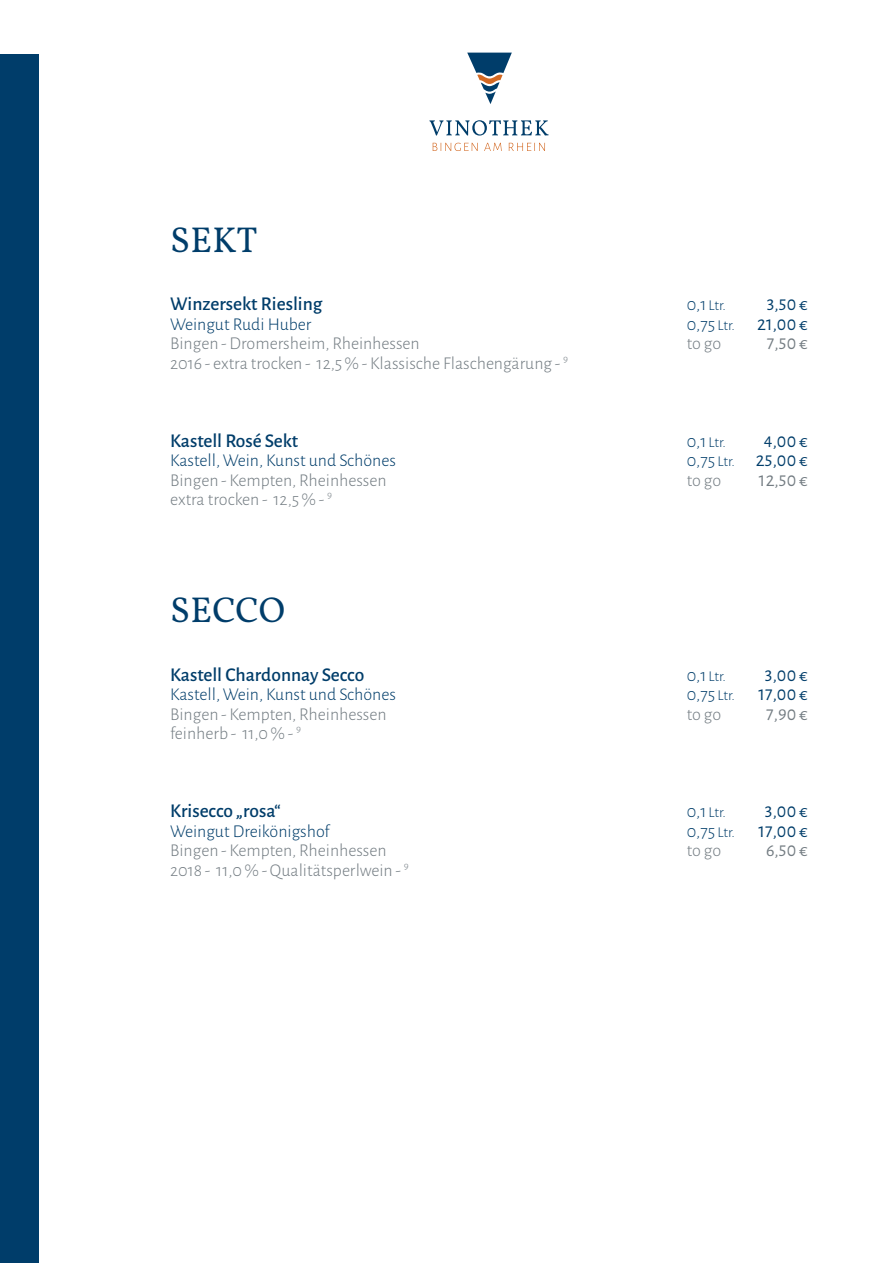
<style>
.page{position:relative;width:893px;height:1263px;background:#fff}
.page>*{position:absolute;margin:0;border:0;box-sizing:border-box;transform-origin:0 0}
.t1{font:36px "Vollkorn";letter-spacing:.01em;color:#003d6a}
.t2{font:500 19.5px "Alegreya Sans";color:#003d6a}
.t3{font:300 18px/19.5px "Alegreya Sans";color:#737c82}
.t4{font:300 18px/19.5px "Alegreya Sans";color:#003d6a}
.t5{font:18px/19.5px "Alegreya Sans";letter-spacing:.015em;color:#003d6a;text-align:center}
.t6{font:18px "Alegreya Sans";letter-spacing:.015em;color:#737c82}
.t7{font:300 15px "Alegreya Sans";letter-spacing:-.005em;color:#003d6a}
.s1{font-size:18px}
.s2{font-size:15px}
.s3{color:#737c82}
</style>
<div class="page">
<div style="left:0;top:54px;width:38px;height:1209px;background:#003d6a"></div>
<svg style="left:467px;top:53px;width:45px;height:51px"></svg>
<svg style="left:429px;top:120px;width:120px;height:16px"></svg>
<svg style="left:433px;top:143px;width:45px;height:8px"></svg>
<svg style="left:484px;top:143px;width:18px;height:8px"></svg>
<svg style="left:509px;top:143px;width:36px;height:8px"></svg>
<h1 class="t1" style="left:170px;top:213px;width:89px">SEKT</h1>
<p class="t2" style="left:170px;top:290px;width:154px">Winzersekt Riesling</p>
<p class="t4" style="left:170px;top:314px;width:143px">Weingut Rudi Huber</p>
<p class="t3" style="left:170px;top:333px;width:400px">Bingen - Dromersheim, Rheinhessen<br>2016 - extra trocken - 12,5% - Klassische Flaschengärung - <sup>9</sup></p>
<p class="t2" style="left:170px;top:427px;width:130px">Kastell Rosé Sekt</p>
<p class="t4" style="left:170px;top:450px;width:227px">Kastell, Wein, Kunst und Schönes</p>
<p class="t3" style="left:170px;top:470px;width:218px">Bingen - Kempten, Rheinhessen extra trocken - 12,5% - <sup>9</sup></p>
<h1 class="t1" style="left:170px;top:583px;width:116px">SECCO</h1>
<p class="t2" style="left:170px;top:661px;width:196px">Kastell Chardonnay Secco</p>
<p class="t4" style="left:170px;top:684px;width:227px">Kastell, Wein, Kunst und Schönes</p>
<p class="t3" style="left:170px;top:704px;width:218px">Bingen - Kempten, Rheinhessen feinherb - 11,0% - <sup>9</sup></p>
<p class="t2" style="left:170px;top:797px;width:112px">Krisecco „rosa“</p>
<p class="t4" style="left:170px;top:821px;width:161px">Weingut Dreikönigshof</p>
<p class="t3" style="left:170px;top:840px;width:240px">Bingen - Kempten, Rheinhessen<br>2018 - 11,0% - Qualitätsperlwein - <sup>9</sup></p>
<p class="t7" style="left:687px;top:296px;width:41px"><span class="s1">0,1</span> Ltr.</p>
<p class="t4" style="left:687px;top:314px;width:50px">0,75 <span class="s2">Ltr. </span><span class="s3">to go</span></p>
<p class="t5" style="left:757px;top:294px;width:52px">3,50 €<br>21,00 €</p>
<p class="t6" style="left:767px;top:331px;width:42px">7,50 €</p>
<p class="t7" style="left:687px;top:432px;width:41px"><span class="s1">0,1</span> Ltr.</p>
<p class="t4" style="left:687px;top:450px;width:50px">0,75 <span class="s2">Ltr. </span><span class="s3">to go</span></p>
<p class="t5" style="left:756px;top:430px;width:53px">4,00 €<br>25,00 €</p>
<p class="t6" style="left:759px;top:468px;width:50px">12,50 €</p>
<p class="t7" style="left:687px;top:666px;width:41px"><span class="s1">0,1</span> Ltr.</p>
<p class="t4" style="left:687px;top:684px;width:50px">0,75 <span class="s2">Ltr. </span><span class="s3">to go</span></p>
<p class="t5" style="left:758px;top:664px;width:51px">3,00 €<br>17,00 €</p>
<p class="t6" style="left:766px;top:702px;width:43px">7,90 €</p>
<p class="t7" style="left:687px;top:803px;width:41px"><span class="s1">0,1</span> Ltr.</p>
<p class="t4" style="left:687px;top:821px;width:50px">0,75 <span class="s2">Ltr. </span><span class="s3">to go</span></p>
<p class="t5" style="left:758px;top:801px;width:51px">3,00 €<br>17,00 €</p>
<p class="t6" style="left:766px;top:838px;width:43px">6,50 €</p>
</div>
